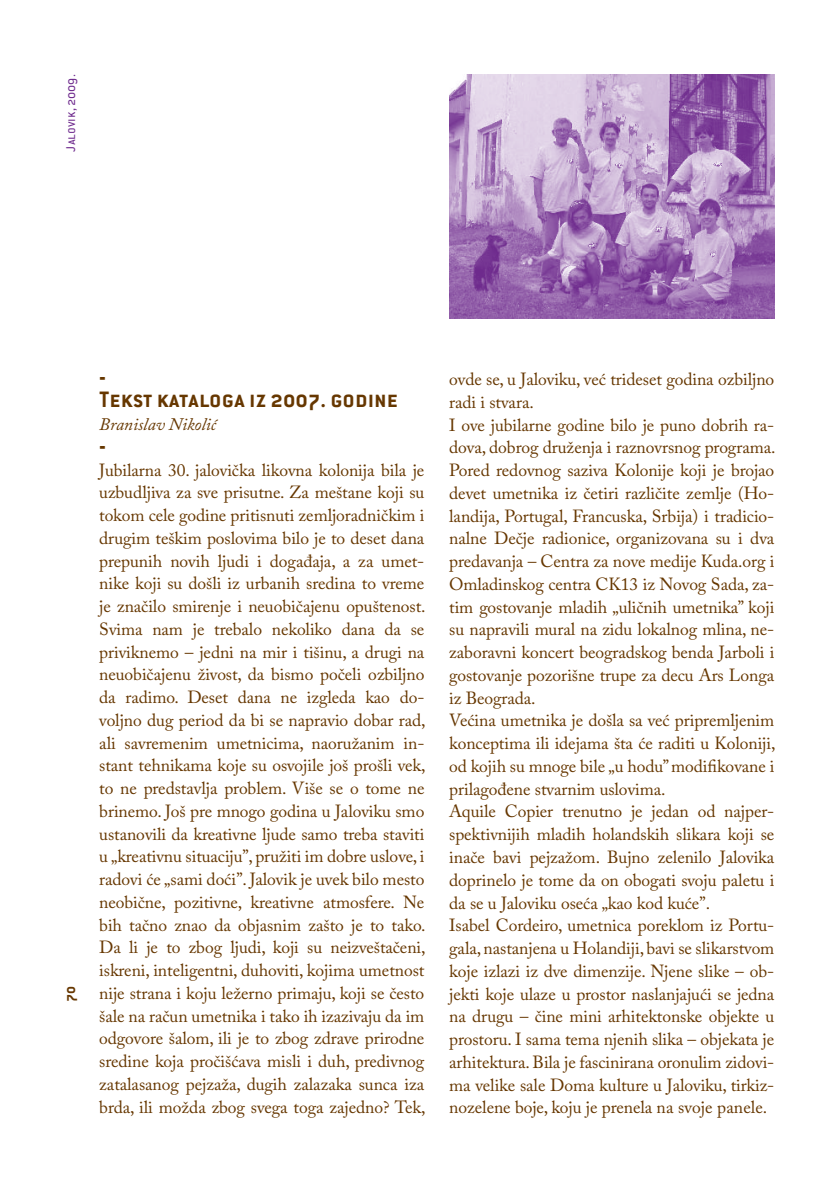
<style>
.page{position:relative;width:824px;height:1191px;background:#fff}
.page>*{position:absolute;margin:0;border:0;box-sizing:border-box;transform-origin:0 0}
.t1{font:700 24.5px/22.8px "Conduit SCITCBM";color:#663700}
.t2{font:17.5px/22.8px "Adobe Caslon Pro";letter-spacing:-.005em;color:#663700;text-align:justify}
.t3{font:italic 17.5px "Adobe Caslon Pro";color:#663700}
.t4{font:700 15.75px "Conduit SCITCBM";color:#663700}
.t5{font:500 14px "Conduit SCITCBM";color:#6e2a8d}
</style>
<div class="page">
<img style="left:449px;top:74px;width:325px;height:244px">
<p class="t5" style="left:62px;top:152px;width:79px;rotate:-90deg">Jalovik, 2009.</p>
<p class="t4" style="left:61px;top:1002px;width:17px;rotate:-90deg">70</p>
<h1 class="t1" style="left:99px;top:365px;width:300px">-<br>Tekst kataloga iz 2007. godine</h1>
<p class="t3" style="left:99px;top:414px;width:118px">Branislav Nikolić</p>
<h1 class="t1" style="left:99px;top:433px;width:8px">-</h1>
<p class="t2" style="left:99px;top:458px;width:328px">Jubilarna 30. jalovička likovna kolonija bila je uzbudljiva za sve prisutne. Za meštane koji su tokom cele godine pritisnuti zemljoradničkim i drugim teškim poslovima bilo je to deset dana prepunih novih ljudi i događaja, a za umet&shy;nike koji su došli iz urbanih sredina to vreme je značilo smirenje i neuobičajenu opuštenost.<br>Svima nam je trebalo nekoliko dana da se priviknemo – jedni na mir i tišinu, a drugi na neuobičajenu živost, da bismo počeli ozbiljno da radimo. Deset dana ne izgleda kao do&shy;voljno dug period da bi se napravio dobar rad, ali savremenim umetnicima, naoružanim in&shy;stant tehnikama koje su osvojile još prošli vek, to ne predstavlja problem. Više se o tome ne brinemo. Još pre mnogo godina u Jaloviku smo ustanovili da kreativne ljude samo treba staviti u „kreativnu situaciju”, pružiti im dobre uslove, i radovi će „sami doći”. Jalovik je uvek bilo mesto neobične, pozitivne, kreativne atmosfere. Ne bih tačno znao da objasnim zašto je to tako.<br>Da li je to zbog ljudi, koji su neizveštačeni, iskreni, inteligentni, duhoviti, kojima umetnost nije strana i koju ležerno primaju, koji se često šale na račun umetnika i tako ih izazivaju da im odgovore šalom, ili je to zbog zdrave prirodne sredine koja pročišćava misli i duh, predivnog zatalasanog pejzaža, dugih zalazaka sunca iza brda, ili možda zbog svega toga zajedno? Tek,</p>
<p class="t2" style="left:449px;top:368px;width:328px;text-align:left">ovde se, u Jaloviku, već trideset godina ozbiljno radi i stvara.<br>I ove jubilarne godine bilo je puno dobrih ra&shy;dova, dobrog druženja i raznovrsnog programa.<br>Pored redovnog saziva Kolonije koji je brojao devet umetnika iz četiri različite zemlje (Ho&shy;landija, Portugal, Francuska, Srbija) i tradicio&shy;nalne Dečje radionice, organizovana su i dva predavanja – Centra za nove medije Kuda.org i Omladinskog centra CK13 iz Novog Sada, za&shy;tim gostovanje mladih „uličnih umetnika” koji su napravili mural na zidu lokalnog mlina, ne&shy;zaboravni koncert beogradskog benda Jarboli i gostovanje pozorišne trupe za decu Ars Longa iz Beograda.<br>Većina umetnika je došla sa već pripremljenim konceptima ili idejama šta će raditi u Koloniji, od kojih su mnoge bile „u hodu” modifikovane i prilagođene stvarnim uslovima.<br>Aquile Copier trenutno je jedan od najper&shy;spektivnijih mladih holandskih slikara koji se inače bavi pejzažom. Bujno zelenilo Jalovika doprinelo je tome da on obogati svoju paletu i da se u Jaloviku oseća „kao kod kuće”.<br>Isabel Cordeiro, umetnica poreklom iz Portu&shy;gala, nastanjena u Holandiji, bavi se slikarstvom koje izlazi iz dve dimenzije. Njene slike – ob&shy;jekti koje ulaze u prostor naslanjajući se jedna na drugu – čine mini arhitektonske objekte u prostoru. I sama tema njenih slika – objekata je arhitektura. Bila je fascinirana oronulim zidovi&shy;ma velike sale Doma kulture u Jaloviku, tirkiz&shy;nozelene boje, koju je prenela na svoje panele.</p>
</div>
